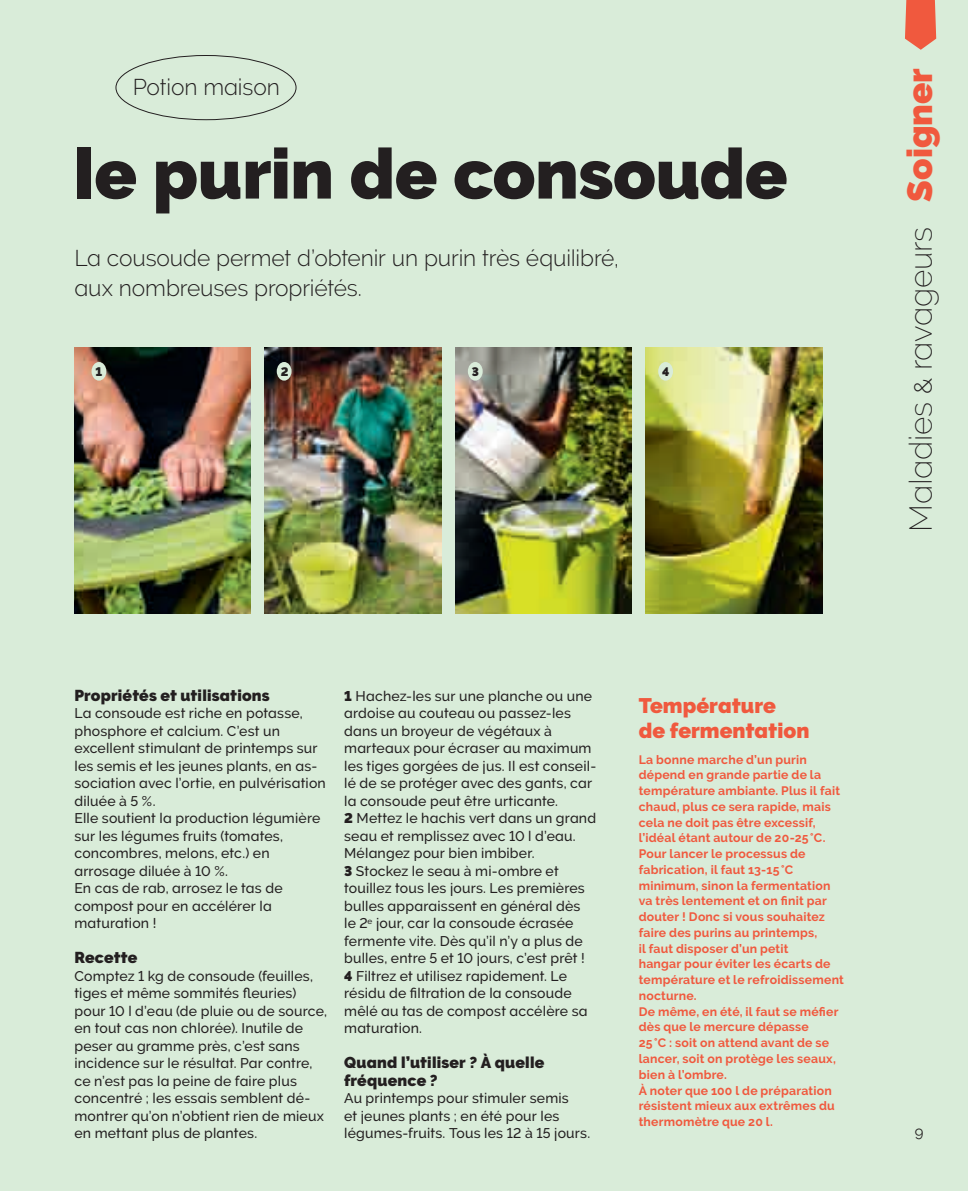
<style>
.page{position:relative;width:968px;height:1191px;background:#fff}
.page>*{position:absolute;margin:0;border:0;box-sizing:border-box;transform-origin:0 0}
.t1{font:900 70px "Raleway";letter-spacing:-.005em;color:#231f20}
.t2{font:900 35px "Raleway";color:#f0593e}
.t3{font:200 31.5px "Raleway";letter-spacing:-.01em;color:#231f20}
.t4{font:300 22.75px/29.8px "Raleway";letter-spacing:-.005em;color:#231f20}
.t5{font:900 21px/25.2px "Raleway";letter-spacing:.005em;color:#f0593e}
.t6{font:900 15.75px/17.5px "Raleway";letter-spacing:.015em;color:#231f20}
.t7{font:14.88px "Raleway";color:#231f20}
.t8{font:500 14px/17.5px "Raleway";letter-spacing:.015em;color:#231f20}
.t9{font:700 12.25px/15.8px "Raleway";letter-spacing:.02em;color:#f0593e}
.t10{font:900 12.25px "Raleway";color:#231f20}
.s1{font-weight:300;font-size:24.5px}
.s2{font-weight:900}
</style>
<div class="page">
<div style="left:0;top:0;width:967px;height:1191px;background:#d9ecd9"></div>
<svg style="left:905px;top:0;width:31px;height:50px;background:#ec6d54"></svg>
<img style="left:74px;top:348px;width:177px;height:265px">
<img style="left:265px;top:348px;width:176px;height:265px">
<img style="left:455px;top:348px;width:176px;height:265px">
<img style="left:645px;top:348px;width:177px;height:265px">
<div style="left:91px;top:362px;width:15px;height:18px;background:#d9ecd9;border-radius:50%"></div>
<div style="left:277px;top:362px;width:14px;height:18px;background:#d9ecd9;border-radius:50%"></div>
<div style="left:468px;top:362px;width:14px;height:18px;background:#d9ecd9;border-radius:50%"></div>
<div style="left:658px;top:362px;width:15px;height:18px;background:#d9ecd9;border-radius:50%"></div>
<h3 class="t4" style="left:133px;top:72px;width:148px">Potion maison</h3>
<h1 class="t1" style="left:74px;top:133px;width:714px">le purin de consoude</h1>
<h3 class="t4" style="left:74px;top:243px;width:546px">La cousoude permet d’obtenir un purin très équilibré, aux nombreuses propriétés.</h3>
<p class="t10" style="left:95px;top:364px;width:8px">1</p>
<p class="t10" style="left:281px;top:364px;width:9px">2</p>
<p class="t10" style="left:472px;top:364px;width:9px">3</p>
<p class="t10" style="left:662px;top:364px;width:9px">4</p>
<h2 class="t2" style="left:899px;top:202px;width:135px;rotate:-90deg">Soigner</h2>
<h3 class="t3" style="left:901px;top:532px;width:307px;rotate:-90deg">Maladies <span class="s1">&amp;</span> ravageurs</h3>
<p class="t6" style="left:74px;top:686px;width:197px">Propriétés et utilisations</p>
<p class="t8" style="left:74px;top:704px;width:253px">La consoude est riche en potasse, phosphore et calcium. C’est un excellent stimulant de printemps sur les semis et les jeunes plants, en as&shy;sociation avec l’ortie, en pulvérisation diluée à 5 %.<br>Elle soutient la production légumière sur les légumes fruits (tomates, concombres, melons, etc.) en arrosage diluée à 10 %.<br>En cas de rab, arrosez le tas de compost pour en accélérer la maturation !</p>
<p class="t6" style="left:74px;top:949px;width:64px">Recette</p>
<p class="t8" style="left:74px;top:967px;width:254px">Comptez 1 kg de consoude (feuilles, tiges et même sommités fleuries) pour 10 l d’eau (de pluie ou de source, en tout cas non chlorée). Inutile de peser au gramme près, c’est sans incidence sur le résultat. Par contre, ce n’est pas la peine de faire plus concentré ; les essais semblent dé&shy;montrer qu’on n’obtient rien de mieux en mettant plus de plantes.</p>
<p class="t8" style="left:344px;top:687px;width:253px"><span class="s2">1</span> Hachez-les sur une planche ou une ardoise au couteau ou passez-les dans un broyeur de végétaux à marteaux pour écraser au maximum les tiges gorgées de jus. Il est conseil&shy;lé de se protéger avec des gants, car la consoude peut être urticante.<br><span class="s2">2</span> Mettez le hachis vert dans un grand seau et remplissez avec 10 l d’eau.<br>Mélangez pour bien imbiber.<br><span class="s2">3</span> Stockez le seau à mi-ombre et touillez tous les jours. Les premières bulles apparaissent en général dès<br>le 2<sup>e</sup> jour, car la consoude écrasée fermente vite. Dès qu’il n’y a plus de bulles, entre 5 et 10 jours, c’est prêt !<br><span class="s2">4</span> Filtrez et utilisez rapidement. Le résidu de filtration de la consoude mêlé au tas de compost accélère sa maturation.</p>
<p class="t6" style="left:344px;top:1054px;width:202px">Quand l’utiliser ? À quelle fréquence ?</p>
<p class="t8" style="left:344px;top:1089px;width:247px">Au printemps pour stimuler semis<br>et jeunes plants ; en été pour les légumes-fruits. Tous les 12 à 15 jours.</p>
<h3 class="t5" style="left:638px;top:692px;width:172px">Température<br>de fermentation</h3>
<p class="t9" style="left:638px;top:751px;width:207px">La bonne marche d’un purin dépend en grande partie de la température ambiante. Plus il fait chaud, plus ce sera rapide, mais cela ne doit pas être excessif, l’idéal étant autour de 20-25°C.<br>Pour lancer le processus de fabrication, il faut 13-15°C minimum, sinon la fermentation va très lentement et on finit par douter ! Donc si vous souhaitez faire des purins au printemps,<br>il faut disposer d’un petit<br>hangar pour éviter les écarts de température et le refroidissement nocturne.<br>De même, en été, il faut se méfier dès que le mercure dépasse<br>25°C : soit on attend avant de se lancer, soit on protège les seaux, bien à l’ombre.<br>À noter que 100 l de préparation résistent mieux aux extrêmes du thermomètre que 20 l.</p>
<p class="t7" style="left:914px;top:1122px;width:10px">9</p>
</div>
